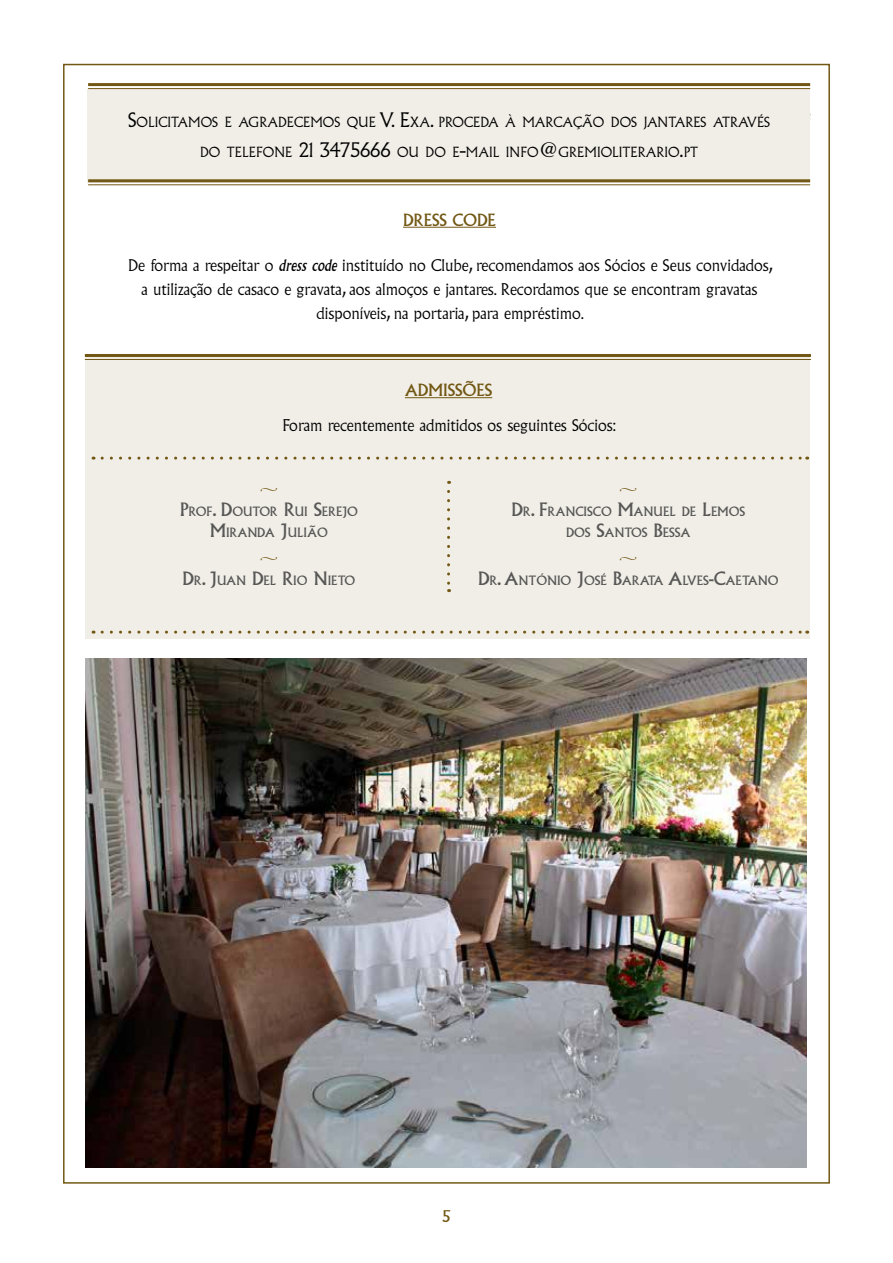
<style>
.page{position:relative;width:893px;height:1263px;background:#fff}
.page>*{position:absolute;margin:0;border:0;box-sizing:border-box;transform-origin:0 0}
.t1{font:16.5px "Albertus";color:#725814}
.t2{font:300 15.75px/24px "Albertus";color:#000;text-align:center}
.t3{font:15.75px "Albertus";color:#725814}
.t4{font:300 13.65px/30px "Albertus";color:#000;text-align:center}
.t5{font:12.6px/21px "Albertus";color:#575756;text-align:center}
.t6{font:10.5px "Minion Pro";color:#725814}
.s1{font-size:19.5px}
.s2{font-weight:400;font-style:italic}
.s3{font-size:18px}
</style>
<div class="page">
<hr style="left:403px;top:227px;width:93px;height:1px;background:#725814">
<div style="left:87px;top:89px;width:723px;height:93px;background:#f1eee7"></div>
<hr style="left:88px;top:83px;width:722px;height:3px;background:#725814">
<hr style="left:88px;top:88px;width:722px;height:1px;background:#725814">
<hr style="left:88px;top:179px;width:722px;height:3px;background:#725814">
<hr style="left:88px;top:184px;width:722px;height:1px;background:#725814">
<div style="left:85px;top:354px;width:725px;height:285px;background:#f1eee7"></div>
<hr style="left:405px;top:397px;width:87px;height:1px;background:#725814">
<hr style="left:85px;top:354px;width:726px;height:3px;background:#725814">
<hr style="left:85px;top:359px;width:726px;height:1px;background:#725814">
<svg style="left:102px;top:457px;width:706px;height:3px"></svg>
<svg style="left:102px;top:631px;width:706px;height:3px"></svg>
<svg style="left:447px;top:491px;width:3px;height:101px"></svg>
<img style="left:85px;top:659px;width:722px;height:508px">
<p class="t4" style="left:128px;top:107px;width:644px"><span class="s1">S</span>OLICITAMOS E AGRADECEMOS QUE <span class="s1">V. E</span>XA<span class="s1">.</span> PROCEDA À MARCAÇÃO DOS JANTARES ATRAVÉS<br>DO TELEFONE <span class="s1">21 3475666</span> OU DO E<span class="s1">-</span>MAIL INFO<span class="s1">@</span>GREMIOLITERARIO<span class="s1">.</span>PT</p>
<p class="t1" style="left:403px;top:210px;width:94px">DRESS CODE</p>
<p class="t2" style="left:128px;top:254px;width:646px">De forma a respeitar o <span class="s2">dress code</span> instituído no Clube, recomendamos aos Sócios e Seus convidados, a utilização de casaco e gravata, aos almoços e jantares. Recordamos que se encontram gravatas disponíveis, na portaria, para empréstimo.</p>
<p class="t1" style="left:405px;top:380px;width:89px">ADMISSÕES</p>
<p class="t2" style="left:282px;top:413px;width:335px">Foram recentemente admitidos os seguintes Sócios:</p>
<p class="t6" style="left:260px;top:482px;width:19px">•</p>
<p class="t5" style="left:180px;top:501px;width:180px"><span class="s3">P</span>ROF<span class="s3">. D</span>OUTOR <span class="s3">R</span>UI <span class="s3">S</span>EREJO<br><span class="s3">M</span>IRANDA <span class="s3">J</span>ULIÃO</p>
<p class="t6" style="left:260px;top:551px;width:19px">•</p>
<p class="t5" style="left:183px;top:570px;width:174px"><span class="s3">D</span>R<span class="s3">. J</span>UAN <span class="s3">D</span>EL <span class="s3">R</span>IO <span class="s3">N</span>IETO</p>
<p class="t6" style="left:619px;top:482px;width:19px">•</p>
<p class="t5" style="left:511px;top:501px;width:235px"><span class="s3">D</span>R<span class="s3">. F</span>RANCISCO <span class="s3">M</span>ANUEL DE <span class="s3">L</span>EMOS<br>DOS <span class="s3">S</span>ANTOS <span class="s3">B</span>ESSA</p>
<p class="t6" style="left:619px;top:551px;width:19px">•</p>
<p class="t5" style="left:478px;top:570px;width:302px"><span class="s3">D</span>R<span class="s3">. A</span>NTÓNIO <span class="s3">J</span>OSÉ <span class="s3">B</span>ARATA <span class="s3">A</span>LVES<span class="s3">-C</span>AETANO</p>
<p class="t3" style="left:442px;top:1207px;width:10px">5</p>
</div>
